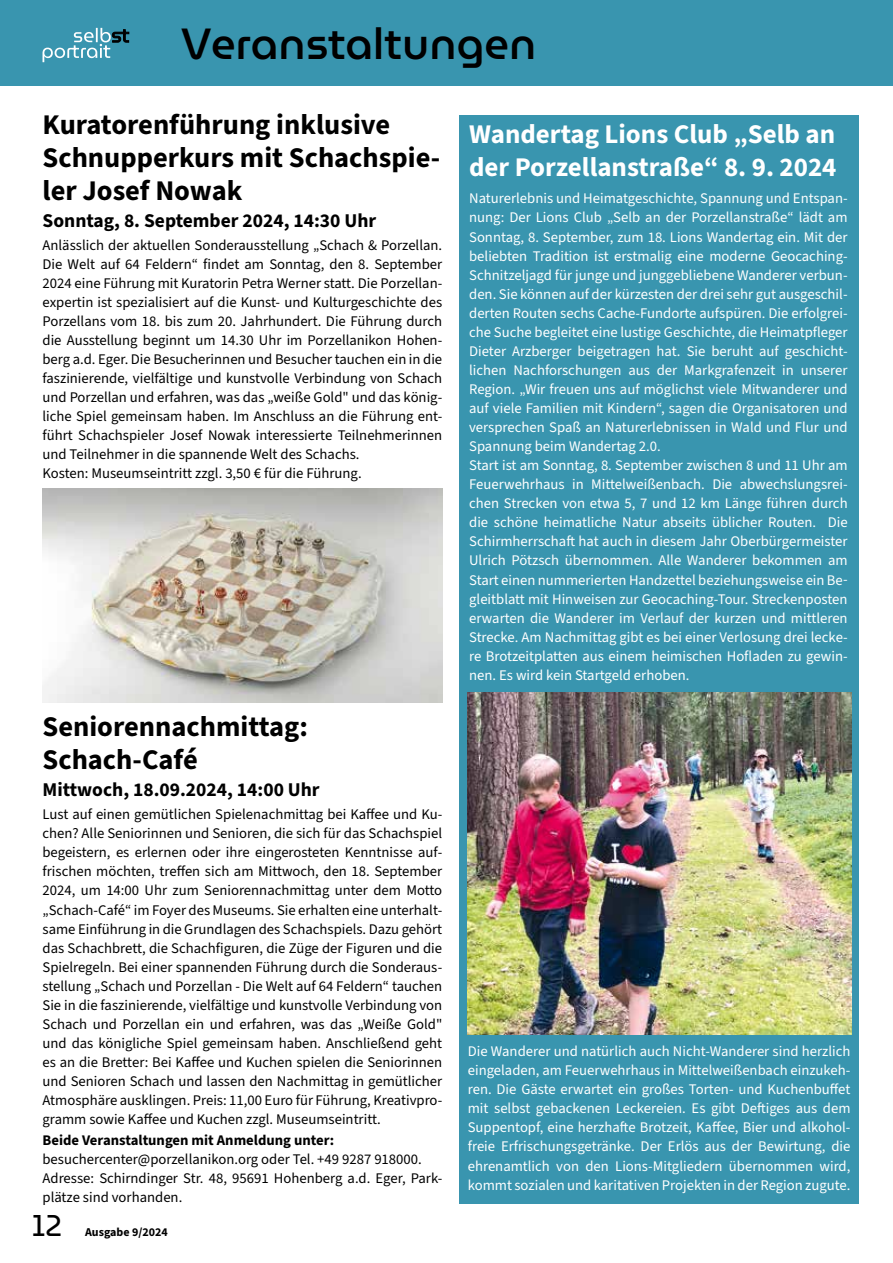
<style>
.page{position:relative;width:893px;height:1263px;background:#fff}
.page>*{position:absolute;margin:0;border:0;box-sizing:border-box;transform-origin:0 0}
.t1{font:100 43.5px "Museo Moderno";color:#000}
.t2{font:100 30px "Museo Moderno";color:#000}
.t3{font:700 28.5px/33px "Source Sans 3";color:#000}
.t4{font:700 27px/33px "Source Sans 3";color:#fff}
.t5{font:700 19.5px "Source Sans 3";color:#000}
.t6{font:14.7px/19px "Source Sans 3";color:#000}
.t7{font:14.7px/19px "Source Sans 3";color:#fff}
.t8{font:700 14.7px "Source Sans 3";color:#000}
.t9{font:700 12px "Source Sans 3";color:#000}
</style>
<div class="page">
<div style="left:0;top:0;width:893px;height:85px;background:#3995af"></div>
<div style="left:459px;top:115px;width:400px;height:1088px;background:#3995af"></div>
<svg style="left:43px;top:28px;width:86px;height:34px"></svg>
<img style="left:43px;top:489px;width:399px;height:214px">
<img style="left:468px;top:692px;width:384px;height:342px">
<h1 class="t1" style="left:181px;top:10px;width:356px">Veranstaltungen</h1>
<h3 class="t3" style="left:43px;top:108px;width:399px">Kuratorenführung inklusive<br>Schnupperkurs mit Schachspie&shy;ler Josef Nowak</h3>
<h3 class="t5" style="left:43px;top:207px;width:335px">Sonntag, 8. September 2024, 14:30 Uhr</h3>
<p class="t6" style="left:43px;top:235px;width:401px">Anlässlich der aktuellen Sonderausstellung „Schach &amp; Porzellan.<br>Die Welt auf 64 Feldern“ findet am Sonntag, den 8. September 2024 eine Führung mit Kuratorin Petra Werner statt. Die Porzellan&shy;expertin ist spezialisiert auf die Kunst- und Kulturgeschichte des Porzellans vom 18. bis zum 20. Jahrhundert. Die Führung durch die Ausstellung beginnt um 14.30 Uhr im Porzellanikon Hohen&shy;berg a.d. Eger. Die Besucherinnen und Besucher tauchen ein in die faszinierende, vielfältige und kunstvolle Verbindung von Schach und Porzellan und erfahren, was das „weiße Gold" und das könig&shy;liche Spiel gemeinsam haben. Im Anschluss an die Führung ent&shy;führt Schachspieler Josef Nowak interessierte Teilnehmerinnen und Teilnehmer in die spannende Welt des Schachs.<br>Kosten: Museumseintritt zzgl. 3,50 € für die Führung.</p>
<h3 class="t3" style="left:43px;top:710px;width:267px">Seniorennachmittag:<br>Schach-Café</h3>
<h3 class="t5" style="left:43px;top:777px;width:279px">Mittwoch, 18.09.2024, 14:00 Uhr</h3>
<p class="t6" style="left:43px;top:805px;width:401px;text-align:justify">Lust auf einen gemütlichen Spielenachmittag bei Kaffee und Ku&shy;chen? Alle Seniorinnen und Senioren, die sich für das Schachspiel begeistern, es erlernen oder ihre eingerosteten Kenntnisse auf&shy;frischen möchten, treffen sich am Mittwoch, den 18. September 2024, um 14:00 Uhr zum Seniorennachmittag unter dem Motto „Schach-Café“ im Foyer des Museums. Sie erhalten eine unterhalt&shy;same Einführung in die Grundlagen des Schachspiels. Dazu gehört das Schachbrett, die Schachfiguren, die Züge der Figuren und die Spielregeln. Bei einer spannenden Führung durch die Sonderaus&shy;stellung „Schach und Porzellan - Die Welt auf 64 Feldern“ tauchen Sie in die faszinierende, vielfältige und kunstvolle Verbindung von Schach und Porzellan ein und erfahren, was das „Weiße Gold" und das königliche Spiel gemeinsam haben. Anschließend geht es an die Bretter: Bei Kaffee und Kuchen spielen die Seniorinnen und Senioren Schach und lassen den Nachmittag in gemütlicher Atmosphäre ausklingen. Preis: 11,00 Euro für Führung, Kreativpro&shy;gramm sowie Kaffee und Kuchen zzgl. Museumseintritt.</p>
<p class="t8" style="left:43px;top:1131px;width:293px">Beide Veranstaltungen mit Anmeldung unter:</p>
<p class="t6" style="left:43px;top:1150px;width:401px">besuchercenter@porzellanikon.org oder Tel. +49 9287 918000.<br>Adresse: Schirndinger Str. 48, 95691 Hohenberg a.d. Eger, Park&shy;plätze sind vorhanden.</p>
<h2 class="t2" style="left:32px;top:1202px;width:32px">12</h2>
<p class="t9" style="left:85px;top:1224px;width:84px">Ausgabe 9/2024</p>
<h3 class="t4" style="left:469px;top:117px;width:369px">Wandertag Lions Club „Selb an der Porzellanstraße“ 8. 9. 2024</h3>
<p class="t7" style="left:469px;top:189px;width:380px">Naturerlebnis und Heimatgeschichte, Spannung und Entspan&shy;nung: Der Lions Club „Selb an der Porzellanstraße“ lädt am Sonntag, 8. September, zum 18. Lions Wandertag ein. Mit der beliebten Tradition ist erstmalig eine moderne Geocaching-Schnitzeljagd für junge und junggebliebene Wanderer verbun&shy;den. Sie können auf der kürzesten der drei sehr gut ausgeschil&shy;derten Routen sechs Cache-Fundorte aufspüren. Die erfolgrei&shy;che Suche begleitet eine lustige Geschichte, die Heimatpfleger Dieter Arzberger beigetragen hat. Sie beruht auf geschicht&shy;lichen Nachforschungen aus der Markgrafenzeit in unserer Region. „Wir freuen uns auf möglichst viele Mitwanderer und auf viele Familien mit Kindern“, sagen die Organisatoren und versprechen Spaß an Naturerlebnissen in Wald und Flur und Spannung beim Wandertag 2.0.<br>Start ist am Sonntag, 8. September zwischen 8 und 11 Uhr am Feuerwehrhaus in Mittelweißenbach. Die abwechslungsrei&shy;chen Strecken von etwa 5, 7 und 12 km Länge führen durch die schöne heimatliche Natur abseits üblicher Routen. Die Schirmherrschaft hat auch in diesem Jahr Oberbürgermeister Ulrich Pötzsch übernommen. Alle Wanderer bekommen am Start einen nummerierten Handzettel beziehungsweise ein Be&shy;gleitblatt mit Hinweisen zur Geocaching-Tour. Streckenposten erwarten die Wanderer im Verlauf der kurzen und mittleren Strecke. Am Nachmittag gibt es bei einer Verlosung drei lecke&shy;re Brotzeitplatten aus einem heimischen Hofladen zu gewin&shy;nen. Es wird kein Startgeld erhoben.</p>
<p class="t7" style="left:468px;top:1042px;width:384px;text-align:justify">Die Wanderer und natürlich auch Nicht-Wanderer sind herzlich eingeladen, am Feuerwehrhaus in Mittelweißenbach einzukeh&shy;ren. Die Gäste erwartet ein großes Torten- und Kuchenbuffet mit selbst gebackenen Leckereien. Es gibt Deftiges aus dem Suppentopf, eine herzhafte Brotzeit, Kaffee, Bier und alkohol&shy;freie Erfrischungsgetränke. Der Erlös aus der Bewirtung, die ehrenamtlich von den Lions-Mitgliedern übernommen wird, kommt sozialen und karitativen Projekten in der Region zugute.</p>
</div>
